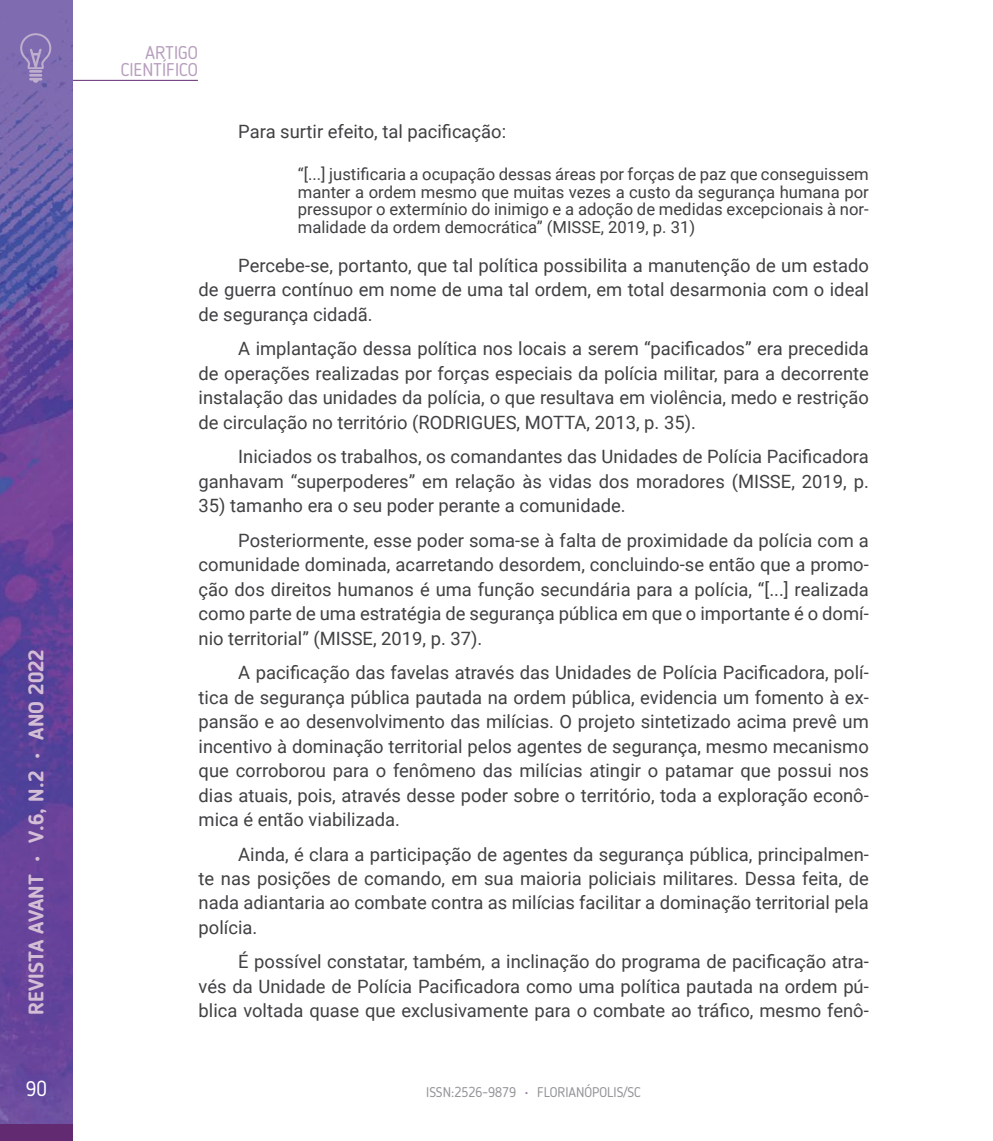
<style>
.page{position:relative;width:993px;height:1141px;background:#fff}
.page>*{position:absolute;margin:0;border:0;box-sizing:border-box;transform-origin:0 0}
.t1{font:700 21px "Blogger Sans";color:#d4bed6}
.t2{font:21px "Blogger Sans";color:#fff}
.t3{font:18.38px/24.5px "Roboto";color:#414042;text-align:justify}
.t4{font:18.38px/17.5px "Blogger Sans";color:#b79fbe;text-align:right}
.t5{font:16.62px/17.5px "Roboto";color:#414042;text-align:justify}
.t6{font:14px "Blogger Sans";color:#939598}
.s1{color:#9e81a5}
</style>
<div class="page">
<hr style="left:73px;top:80px;width:125px;height:1px;background:#622a70">
<div style="left:0;top:1033px;width:73px;height:108px;background:#622a70"></div>
<img style="left:0;top:0;width:73px;height:1124px">
<svg style="left:20px;top:33px;width:31px;height:50px;background:#8f7cb7"></svg>
<p class="t1" style="left:24px;top:1015px;width:367px;rotate:-90deg">REVISTA AVANT • V.6, N.2 • ANO 2022</p>
<p class="t4" style="left:121px;top:44px;width:79px">ARTIGO<br>CIENTÍFICO</p>
<p class="t3" style="left:238px;top:118px;width:269px">Para surtir efeito, tal pacificação:</p>
<p class="t5" style="left:298px;top:165px;width:572px">“[...] justificaria a ocupação dessas áreas por forças de paz que conseguissem manter a ordem mesmo que muitas vezes a custo da segurança humana por pressupor o extermínio do inimigo e a adoção de medidas excepcionais à nor&shy;malidade da ordem democrática” (MISSE, 2019, p. 31)</p>
<p class="t3" style="left:198px;top:253px;width:671px;text-indent:40px">Percebe-se, portanto, que tal política possibilita a manutenção de um estado de guerra contínuo em nome de uma tal ordem, em total desarmonia com o ideal de segurança cidadã.</p>
<p class="t3" style="left:198px;top:336px;width:671px;text-indent:40px">A implantação dessa política nos locais a serem “pacificados” era precedida de operações realizadas por forças especiais da polícia militar, para a decorrente instalação das unidades da polícia, o que resultava em violência, medo e restrição de circulação no território (RODRIGUES, MOTTA, 2013, p. 35).</p>
<p class="t3" style="left:198px;top:444px;width:671px;text-align:right">Iniciados os trabalhos, os comandantes das Unidades de Polícia Pacificadora ganhavam “superpoderes” em relação às vidas dos moradores (MISSE, 2019, p.</p>
<p class="t3" style="left:238px;top:488px;width:632px;line-height:34.5px;text-indent:-40px">35) tamanho era o seu poder perante a comunidade.<br>Posteriormente, esse poder soma-se à falta de proximidade da polícia com a</p>
<p class="t3" style="left:198px;top:552px;width:671px">comunidade dominada, acarretando desordem, concluindo-se então que a promo&shy;ção dos direitos humanos é uma função secundária para a polícia, “[...] realizada como parte de uma estratégia de segurança pública em que o importante é o domí&shy;nio territorial” (MISSE, 2019, p. 37).</p>
<p class="t3" style="left:198px;top:660px;width:671px;text-indent:40px">A pacificação das favelas através das Unidades de Polícia Pacificadora, polí&shy;tica de segurança pública pautada na ordem pública, evidencia um fomento à ex&shy;pansão e ao desenvolvimento das milícias. O projeto sintetizado acima prevê um incentivo à dominação territorial pelos agentes de segurança, mesmo mecanismo que corroborou para o fenômeno das milícias atingir o patamar que possui nos dias atuais, pois, através desse poder sobre o território, toda a exploração econô&shy;mica é então viabilizada.</p>
<p class="t3" style="left:198px;top:841px;width:671px;text-indent:40px">Ainda, é clara a participação de agentes da segurança pública, principalmen&shy;te nas posições de comando, em sua maioria policiais militares. Dessa feita, de nada adiantaria ao combate contra as milícias facilitar a dominação territorial pela polícia.</p>
<p class="t3" style="left:198px;top:949px;width:671px;text-indent:40px">É possível constatar, também, a inclinação do programa de pacificação atra&shy;vés da Unidade de Polícia Pacificadora como uma política pautada na ordem pú&shy;blica voltada quase que exclusivamente para o combate ao tráfico, mesmo fenô-</p>
<p class="t2" style="left:26px;top:1076px;width:23px">90</p>
<p class="t6" style="left:426px;top:1084px;width:216px">ISSN:2526-9879 <span class="s1">•</span> FLORIANÓPOLIS/SC</p>
</div>
